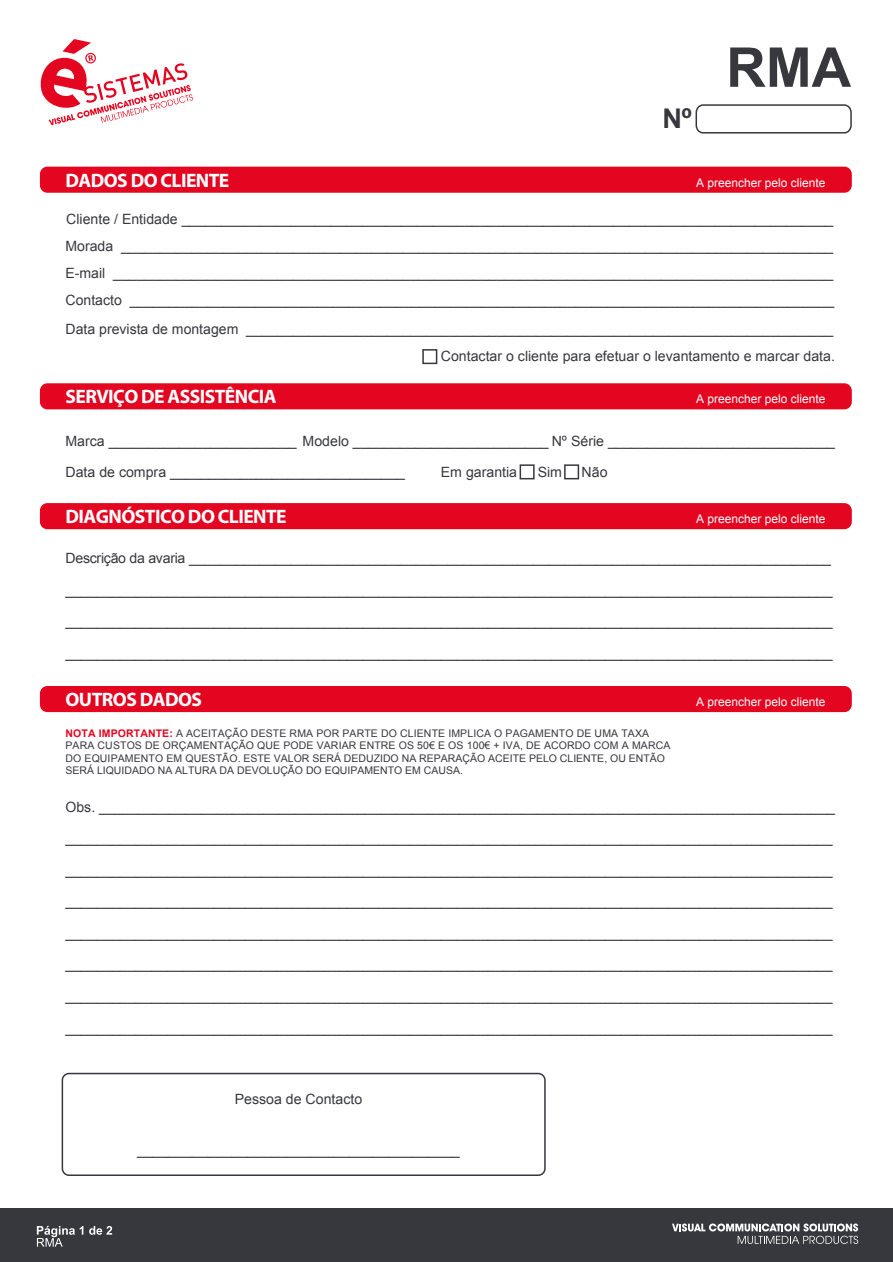
<style>
.page{position:relative;width:893px;height:1262px;background:#fff}
.page>*{position:absolute;margin:0;border:0;box-sizing:border-box;transform-origin:0 0}
.t1{font:700 27.15px "Arial";color:#37383d}
.t2{font:700 19.5px "Myriad";letter-spacing:-.03em;color:#fff}
.t3{font:14.1px/27px "Arial";color:#37383d}
.t4{font:14.1px "Arial";letter-spacing:-.02em;color:#37383d}
.t5{font:12px "Arial";color:#fff}
.t6{font:10.5px/12.6px "Arial";letter-spacing:.01em;color:#37383d}
.s1{font-weight:700;color:#e40520}
</style>
<div class="page">
<div style="left:0;top:1208px;width:892px;height:54px;background:#37383d"></div>
<svg style="left:672px;top:1223px;width:186px;height:20px"></svg>
<svg style="left:37px;top:1225px;width:46px;height:21px"></svg>
<svg style="left:89px;top:1226px;width:23px;height:8px"></svg>
<div style="left:695px;top:104px;width:156px;height:29px;border:2px solid #37383d;border-radius:7px"></div>
<div style="left:62px;top:1072px;width:483px;height:104px;border:2px solid #37383d;border-radius:7px"></div>
<div style="left:41px;top:167px;width:810px;height:25px;background:#e40520;border-radius:7px"></div>
<div style="left:40px;top:167px;width:811px;height:26px;border:2px solid #e40520;border-radius:7px"></div>
<div style="left:41px;top:384px;width:810px;height:24px;background:#e40520;border-radius:7px"></div>
<div style="left:40px;top:383px;width:811px;height:26px;border:2px solid #e40520;border-radius:7px"></div>
<div style="left:41px;top:504px;width:810px;height:24px;background:#e40520;border-radius:7px"></div>
<div style="left:40px;top:503px;width:811px;height:26px;border:2px solid #e40520;border-radius:7px"></div>
<div style="left:41px;top:687px;width:810px;height:24px;background:#e40520;border-radius:7px"></div>
<div style="left:40px;top:686px;width:811px;height:26px;border:2px solid #e40520;border-radius:7px"></div>
<div style="left:422px;top:349px;width:15px;height:15px;border:2px solid #37383d"></div>
<div style="left:519px;top:464px;width:15px;height:15px;border:2px solid #37383d"></div>
<div style="left:564px;top:464px;width:15px;height:15px;border:2px solid #37383d"></div>
<svg style="left:730px;top:47px;width:121px;height:40px"></svg>
<svg style="left:40px;top:39px;width:153px;height:86px"></svg>
<h2 class="t2" style="left:65px;top:170px;width:165px">DADOS DO CLIENTE</h2>
<h1 class="t1" style="left:662px;top:104px;width:31px">Nº</h1>
<p class="t5" style="left:696px;top:176px;width:131px">A preencher pelo cliente</p>
<p class="t3" style="left:66px;top:205px;width:768px">Cliente / Entidade ___________________________________________________________________________________</p>
<p class="t3" style="left:65px;top:233px;width:769px">Morada ___________________________________________________________________________________________</p>
<p class="t3" style="left:65px;top:259px;width:770px">E-mail ____________________________________________________________________________________________<br>Contacto __________________________________________________________________________________________</p>
<p class="t3" style="left:65px;top:315px;width:769px">Data prevista de montagem ___________________________________________________________________________</p>
<h2 class="t2" style="left:65px;top:387px;width:212px">SERVIÇO DE ASSISTÊNCIA</h2>
<p class="t3" style="left:441px;top:343px;width:395px">Contactar o cliente para efetuar o levantamento e marcar data.</p>
<p class="t5" style="left:696px;top:392px;width:131px">A preencher pelo cliente</p>
<p class="t3" style="left:65px;top:427px;width:771px">Marca ________________________ Modelo _________________________ Nº Série _____________________________</p>
<p class="t3" style="left:65px;top:458px;width:341px">Data de compra ______________________________</p>
<p class="t3" style="left:441px;top:458px;width:78px">Em garantia</p>
<p class="t3" style="left:537px;top:458px;width:26px">Sim</p>
<h2 class="t2" style="left:65px;top:506px;width:223px">DIAGNÓSTICO DO CLIENTE</h2>
<p class="t3" style="left:581px;top:458px;width:27px">Não</p>
<p class="t5" style="left:696px;top:512px;width:131px">A preencher pelo cliente</p>
<p class="t4" style="left:65px;top:550px;width:767px">Descrição da avaria __________________________________________________________________________________</p>
<p class="t3" style="left:65px;top:576px;width:768px">__________________________________________________________________________________________________</p>
<p class="t3" style="left:65px;top:607px;width:768px">__________________________________________________________________________________________________</p>
<p class="t3" style="left:65px;top:639px;width:768px">__________________________________________________________________________________________________</p>
<h2 class="t2" style="left:65px;top:690px;width:138px">OUTROS DADOS</h2>
<p class="t6" style="left:65px;top:726px;width:606px"><span class="s1">NOTA IMPORTANTE:</span> A ACEITAÇÃO DESTE RMA POR PARTE DO CLIENTE IMPLICA O PAGAMENTO DE UMA TAXA PARA CUSTOS DE ORÇAMENTAÇÃO QUE PODE VARIAR ENTRE OS 50€ E OS 100€ + IVA, DE ACORDO COM A MARCA DO EQUIPAMENTO EM QUESTÃO. ESTE VALOR SERÁ DEDUZIDO NA REPARAÇÃO ACEITE PELO CLIENTE, OU ENTÃO SERÁ LIQUIDADO NA ALTURA DA DEVOLUÇÃO DO EQUIPAMENTO EM CAUSA.</p>
<p class="t5" style="left:696px;top:695px;width:131px">A preencher pelo cliente</p>
<p class="t3" style="left:65px;top:793px;width:771px">Obs. ______________________________________________________________________________________________</p>
<p class="t3" style="left:65px;top:825px;width:768px">__________________________________________________________________________________________________</p>
<p class="t3" style="left:65px;top:856px;width:768px">__________________________________________________________________________________________________</p>
<p class="t3" style="left:65px;top:888px;width:768px">__________________________________________________________________________________________________</p>
<p class="t3" style="left:65px;top:919px;width:768px">__________________________________________________________________________________________________</p>
<p class="t3" style="left:65px;top:951px;width:768px">__________________________________________________________________________________________________</p>
<p class="t3" style="left:65px;top:982px;width:768px">__________________________________________________________________________________________________</p>
<p class="t3" style="left:65px;top:1014px;width:768px">__________________________________________________________________________________________________</p>
<p class="t3" style="left:235px;top:1085px;width:129px">Pessoa de Contacto</p>
<p class="t3" style="left:137px;top:1136px;width:324px">_________________________________________</p>
</div>
